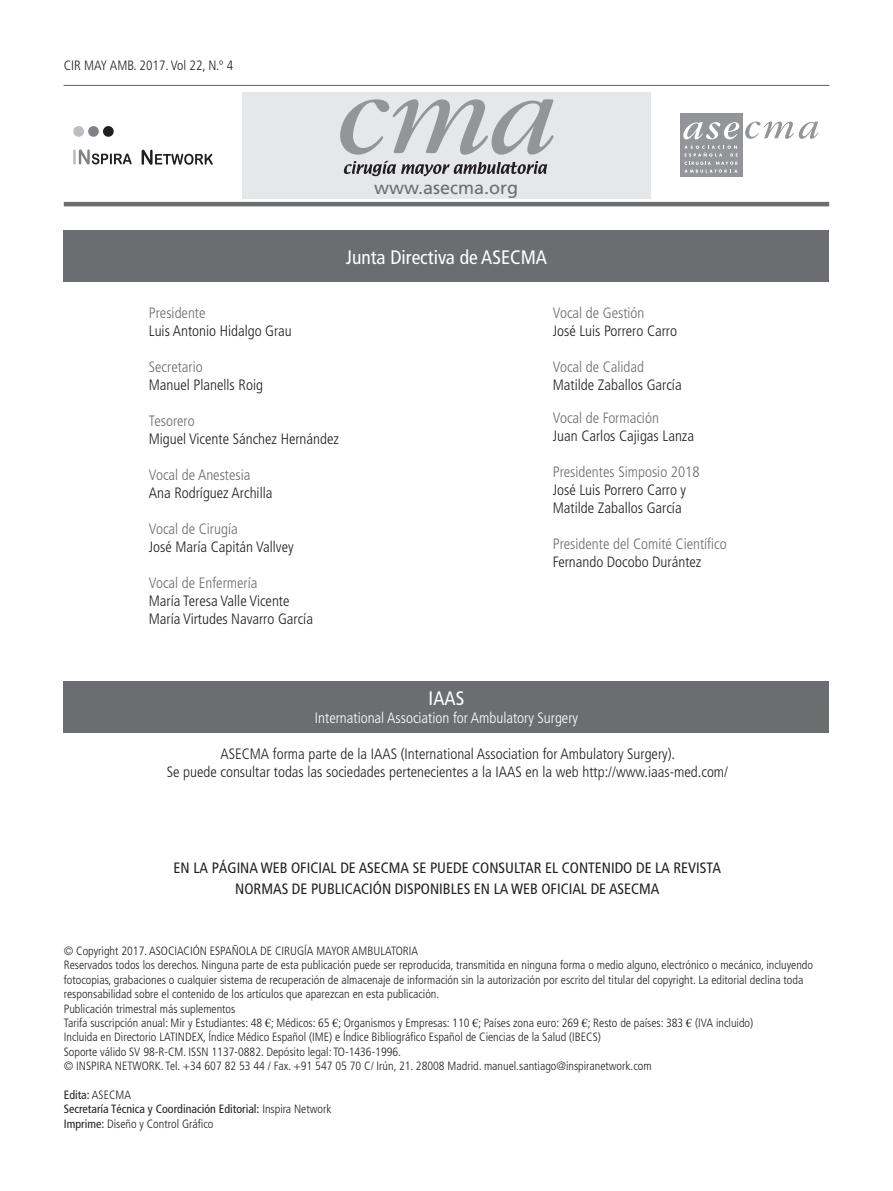
<style>
.page{position:relative;width:893px;height:1191px;background:#fff}
.page>*{position:absolute;margin:0;border:0;box-sizing:border-box;transform-origin:0 0}
.t1{font:condensed 19.5px "Frutiger";color:#fff}
.t2{font:18px "Frutiger";color:#6c6d70}
.t3{font:300 condensed 15px/18px "Frutiger";color:#231f20}
.t4{font:300 condensed 15px "Frutiger";color:#6c6d70}
.t5{font:condensed 15px/21px "Frutiger";color:#231f20;text-align:center}
.t6{font:300 condensed 15px "Frutiger";color:#fff}
.t7{font:300 condensed 13.5px "Frutiger";color:#231f20}
.t8{font:300 condensed 12px/14.4px "Frutiger";color:#231f20}
.t9{font:condensed 12px/14.4px "Frutiger";color:#231f20}
.s1{font-family:"Times New Roman";font-weight:400;font-stretch:normal}
.s2{font-weight:300}
</style>
<div class="page">
<hr style="left:64px;top:202px;width:765px;height:4px;background:#6c6d70">
<div style="left:64px;top:231px;width:765px;height:51px;background:#6c6d70"></div>
<div style="left:64px;top:681px;width:765px;height:51px;background:#6c6d70"></div>
<div style="left:680px;top:114px;width:63px;height:63px;background:#939598"></div>
<svg style="left:683px;top:122px;width:56px;height:17px"></svg>
<svg style="left:745px;top:121px;width:73px;height:18px"></svg>
<svg style="left:684px;top:145px;width:54px;height:28px"></svg>
<div style="left:242px;top:92px;width:409px;height:107px;background:#e6e7e9"></div>
<hr style="left:64px;top:85px;width:765px;height:1px;background:#6c6d70">
<svg style="left:340px;top:99px;width:213px;height:56px"></svg>
<svg style="left:344px;top:161px;width:203px;height:15px"></svg>
<svg style="left:73px;top:149px;width:59px;height:15px"></svg>
<svg style="left:142px;top:150px;width:71px;height:15px"></svg>
<div style="left:103px;top:126px;width:11px;height:11px;background:#231f20;border-radius:50%"></div>
<div style="left:88px;top:126px;width:11px;height:11px;background:#808285;border-radius:50%"></div>
<div style="left:73px;top:126px;width:11px;height:11px;background:#bcbdc0;border-radius:50%"></div>
<p class="t7" style="left:64px;top:57px;width:171px">CIR MAY AMB. 2017. Vol 22, N.º 4</p>
<h2 class="t2" style="left:374px;top:177px;width:146px">www.asecma.org</h2>
<h1 class="t1" style="left:346px;top:245px;width:203px">Junta Directiva de ASECMA</h1>
<p class="t4" style="left:149px;top:304px;width:58px">Presidente</p>
<p class="t3" style="left:149px;top:322px;width:144px">Luis Antonio Hidalgo Grau</p>
<p class="t4" style="left:149px;top:358px;width:55px">Secretario</p>
<p class="t3" style="left:149px;top:376px;width:116px">Manuel Planells Roig</p>
<p class="t4" style="left:149px;top:412px;width:47px">Tesorero</p>
<p class="t3" style="left:149px;top:430px;width:192px">Miguel Vicente Sánchez Hernández</p>
<p class="t4" style="left:149px;top:466px;width:103px">Vocal de Anestesia</p>
<p class="t3" style="left:149px;top:484px;width:125px">Ana Rodríguez Archilla</p>
<p class="t4" style="left:149px;top:520px;width:90px">Vocal de Cirugía</p>
<p class="t3" style="left:149px;top:538px;width:146px">José María Capitán Vallvey</p>
<p class="t4" style="left:149px;top:574px;width:110px">Vocal de Enfermería</p>
<p class="t3" style="left:149px;top:592px;width:166px">María Teresa Valle Vicente<br>María Virtudes Navarro García</p>
<p class="t4" style="left:553px;top:304px;width:93px">Vocal de Gestión</p>
<p class="t3" style="left:553px;top:322px;width:126px">José Luis Porrero Carro</p>
<p class="t4" style="left:553px;top:358px;width:93px">Vocal de Calidad</p>
<p class="t3" style="left:553px;top:376px;width:130px">Matilde Zaballos García</p>
<p class="t4" style="left:553px;top:409px;width:108px">Vocal de Formación</p>
<p class="t3" style="left:553px;top:427px;width:143px">Juan Carlos Cajigas Lanza</p>
<p class="t4" style="left:553px;top:463px;width:148px">Presidentes Simposio 2018</p>
<p class="t3" style="left:553px;top:481px;width:135px">José Luis Porrero Carro y<br>Matilde Zaballos García</p>
<p class="t4" style="left:553px;top:535px;width:175px">Presidente del Comité Científico</p>
<p class="t3" style="left:553px;top:553px;width:150px">Fernando Docobo Durántez</p>
<h1 class="t1" style="left:429px;top:687px;width:37px">IAAS</h1>
<p class="t6" style="left:315px;top:710px;width:265px">International Association for Ambulatory Surgery</p>
<p class="t3" style="left:167px;top:745px;width:563px;text-align:center">ASECMA forma parte de la IAAS (International Association for Ambulatory Surgery).<br>Se puede consultar todas las sociedades pertenecientes a la IAAS en la web http://www.iaas-med.com/</p>
<p class="t5" style="left:174px;top:857px;width:549px">EN LA PÁGINA WEB OFICIAL DE ASECMA SE PUEDE CONSULTAR EL CONTENIDO DE LA REVISTA<br>NORMAS DE PUBLICACIÓN DISPONIBLES EN LA WEB OFICIAL DE ASECMA</p>
<p class="t8" style="left:64px;top:943px;width:751px">© Copyright 2017. ASOCIACIÓN ESPAÑOLA DE CIRUGÍA MAYOR AMBULATORIA<br>Reservados todos los derechos. Ninguna parte de esta publicación puede ser reproducida, transmitida en ninguna forma o medio alguno, electrónico o mecánico, incluyendo fotocopias, grabaciones o cualquier sistema de recuperación de almacenaje de información sin la autorización por escrito del titular del copyright. La editorial declina toda responsabilidad sobre el contenido de los artículos que aparezcan en esta publicación.<br>Publicación trimestral más suplementos<br>Tarifa suscripción anual: Mir y Estudiantes: 48 <span class="s1">€</span>; Médicos: 65 <span class="s1">€</span>; Organismos y Empresas: 110 <span class="s1">€</span>; Países zona euro: 269 <span class="s1">€</span>; Resto de países: 383 <span class="s1">€</span> (IVA incluido)<br>Incluida en Directorio LATINDEX, Índice Médico Español (IME) e Índice Bibliográfico Español de Ciencias de la Salud (IBECS)<br>Soporte válido SV 98-R-CM. ISSN 1137-0882. Depósito legal: TO-1436-1996.<br>© INSPIRA NETWORK. Tel. +34 607 82 53 44 / Fax. +91 547 05 70 C/ Irún, 21. 28008 Madrid. manuel.santiago@inspiranetwork.com</p>
<p class="t9" style="left:64px;top:1087px;width:269px">Edita: <span class="s2">ASECMA<br></span>Secretaría Técnica y Coordinación Editorial: <span class="s2">Inspira Network<br></span>Imprime: <span class="s2">Diseño y Control Gráfico</span></p>
</div>
